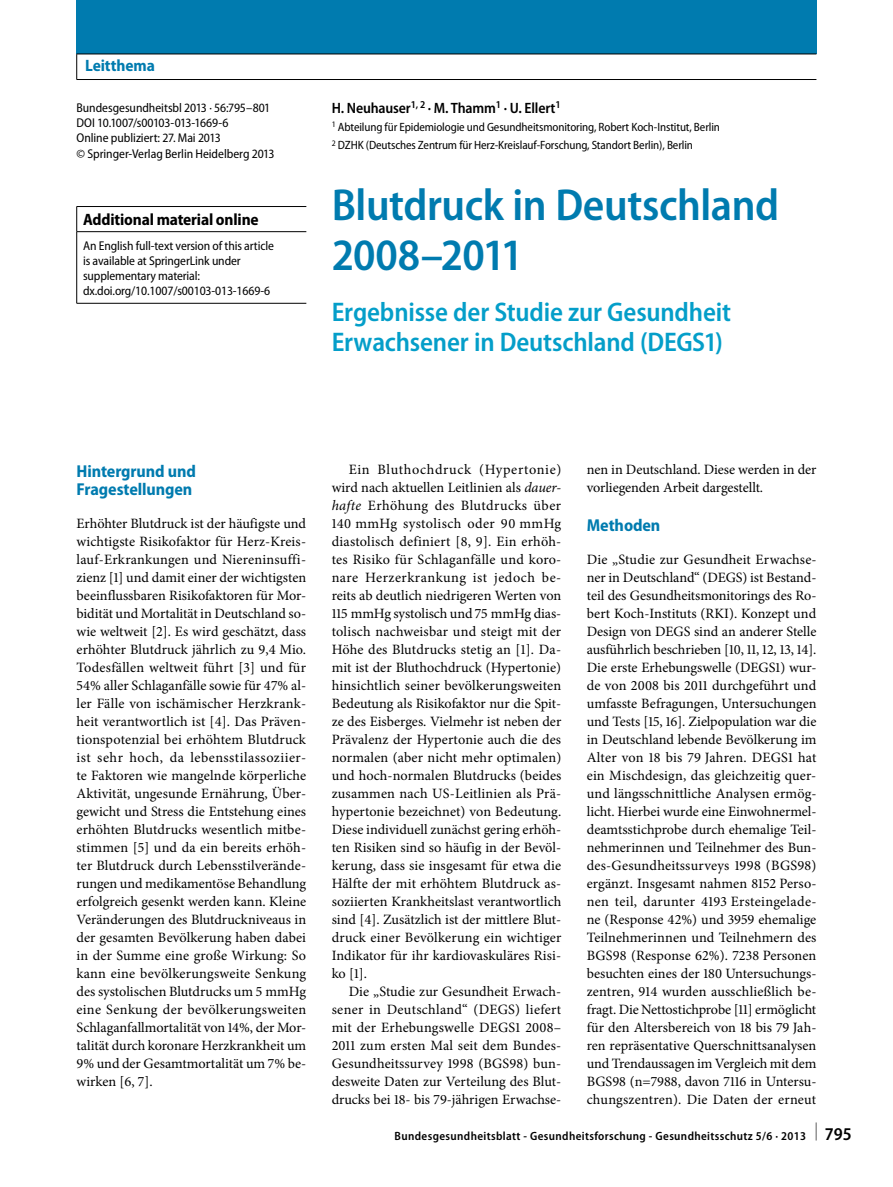
<style>
.page{position:relative;width:893px;height:1187px;background:#fff}
.page>*{position:absolute;margin:0;border:0;box-sizing:border-box;transform-origin:0 0}
._006_titel{font:600 semi-condensed 45px/49.5px "Myriad Pro";letter-spacing:-.01em;color:#007baf}
._007_untertitel{font:600 semi-condensed 27px/30px "Myriad Pro";letter-spacing:-.005em;color:#049ec9}
.t1{font:600 semi-condensed 18px "Myriad Pro";color:#000}
._012_u1{font:700 semi-condensed 17.25px/18px "Myriad Pro";letter-spacing:-.005em;color:#007baf}
._251c_infobox-Tab_ti{font:700 semi-condensed 16.5px "Myriad Pro";letter-spacing:-.01em;color:#000}
.t2{font:700 semi-condensed 16.5px "Myriad Pro";letter-spacing:-.005em;color:#007baf}
._004_autorenzeile{font:600 semi-condensed 15px "Myriad Pro";letter-spacing:-.01em;color:#000}
._010_fliesstext_ohne{font:14.25px/18px "Minion Pro";color:#000;text-align:justify}
._010_fliesstext_mit{font:14.25px/18px "Minion Pro";letter-spacing:-.005em;color:#000;text-align:justify}
._041_fussnote{font:semi-condensed 12.75px/15px "Myriad Pro";letter-spacing:-.01em;color:#000}
._002_quelle_doi{font:semi-condensed 12.75px "Myriad Pro";letter-spacing:-.005em;color:#000}
._002_quelle_doi-2{font:semi-condensed 12.75px "Myriad Pro";letter-spacing:-.025em;color:#000}
._005_adresse{font:semi-condensed 12px "Myriad Pro";letter-spacing:-.01em;color:#000}
.t3{font:600 semi-condensed 12px "Myriad Pro";letter-spacing:.03em;color:#000}
.s1{font-style:italic}
</style>
<div class="page">
<div style="left:77px;top:0;width:740px;height:54px;background:#007baf"></div>
<svg style="left:76px;top:206px;width:230px;height:97px"></svg>
<hr style="left:77px;top:231px;width:229px;height:1px;background:#000">
<hr style="left:76px;top:232px;width:1px;height:71px;background:#000">
<hr style="left:77px;top:303px;width:229px;height:1px;background:#000">
<hr style="left:77px;top:54px;width:739px;height:1px;background:#000">
<hr style="left:77px;top:79px;width:739px;height:1px;background:#000">
<svg style="left:76px;top:54px;width:1px;height:25px"></svg>
<p class="t2" style="left:85px;top:57px;width:71px">Leitthema</p>
<p class="_002_quelle_doi" style="left:77px;top:101px;width:195px">Bundesgesundheitsbl 2013 · 56:795–801</p>
<p class="_002_quelle_doi-2" style="left:77px;top:116px;width:154px">DOI 10.1007/s00103-013-1669-6</p>
<p class="_002_quelle_doi" style="left:77px;top:131px;width:146px">Online publiziert: 27. Mai 2013</p>
<p class="_002_quelle_doi" style="left:77px;top:146px;width:200px">© Springer-Verlag Berlin Heidelberg 2013</p>
<p class="_251c_infobox-Tab_ti" style="left:83px;top:210px;width:177px">Additional material online</p>
<p class="_041_fussnote" style="left:83px;top:238px;width:192px">An English full-text version of this article is available at SpringerLink under supplementary material: dx.doi.org/10.1007/s00103-013-1669-6</p>
<p class="_004_autorenzeile" style="left:332px;top:100px;width:230px">H. Neuhauser<sup>1,</sup> <sup>2</sup> · M. Thamm<sup>1</sup> · U. Ellert<sup>1</sup></p>
<p class="_005_adresse" style="left:332px;top:121px;width:390px"><sup>1</sup> Abteilung für Epidemiologie und Gesundheitsmonitoring, Robert Koch-Institut, Berlin</p>
<p class="_005_adresse" style="left:332px;top:139px;width:363px"><sup>2</sup> DZHK (Deutsches Zentrum für Herz-Kreislauf-Forschung, Standort Berlin), Berlin</p>
<p class="_006_titel" style="left:332px;top:181px;width:449px">Blutdruck in Deutschland<br>2008–2011</p>
<p class="_007_untertitel" style="left:332px;top:297px;width:401px">Ergebnisse der Studie zur Gesundheit<br>Erwachsener in Deutschland (DEGS1)</p>
<p class="_012_u1" style="left:77px;top:462px;width:121px">Hintergrund und<br>Fragestellungen</p>
<p class="_010_fliesstext_ohne" style="left:77px;top:514px;width:231px">Erhöhter Blutdruck ist der häufigste und wichtigste Risikofaktor für Herz-Kreis&shy;lauf-Erkrankungen und Niereninsuffi&shy;zienz [1] und damit einer der wichtigsten beeinflussbaren Risikofaktoren für Mor&shy;bidität und Mortalität in Deutschland so&shy;wie weltweit [2]. Es wird geschätzt, dass erhöhter Blutdruck jährlich zu 9,4 Mio.<br>Todesfällen weltweit führt [3] und für 54% aller Schlaganfälle sowie für 47% al&shy;ler Fälle von ischämischer Herzkrank&shy;heit verantwortlich ist [4]. Das Präven&shy;tionspotenzial bei erhöhtem Blutdruck ist sehr hoch, da lebensstilassoziier&shy;te Faktoren wie mangelnde körperliche Aktivität, ungesunde Ernährung, Über&shy;gewicht und Stress die Entstehung eines erhöhten Blutdrucks wesentlich mitbe&shy;stimmen [5] und da ein bereits erhöh&shy;ter Blutdruck durch Lebensstilverände&shy;rungen und medikamentöse Behandlung erfolgreich gesenkt werden kann. Kleine Veränderungen des Blutdruckniveaus in der gesamten Bevölkerung haben dabei in der Summe eine große Wirkung: So kann eine bevölkerungsweite Senkung des systolischen Blutdrucks um 5 mmHg eine Senkung der bevölkerungsweiten Schlaganfallmortalität von 14%, der Mor&shy;talität durch koronare Herzkrankheit um 9% und der Gesamtmortalität um 7% be&shy;wirken [6, 7].</p>
<p class="_010_fliesstext_mit" style="left:332px;top:460px;width:231px;text-indent:17px">Ein Bluthochdruck (Hypertonie) wird nach aktuellen Leitlinien als <span class="s1">dauer&shy;hafte</span> Erhöhung des Blutdrucks über 140 mmHg systolisch oder 90 mmHg diastolisch definiert [8, 9]. Ein erhöh&shy;tes Risiko für Schlaganfälle und koro&shy;nare Herzerkrankung ist jedoch be&shy;reits ab deutlich niedrigeren Werten von 115 mmHg systolisch und 75 mmHg dias&shy;tolisch nachweisbar und steigt mit der Höhe des Blutdrucks stetig an [1]. Da&shy;mit ist der Bluthochdruck (Hypertonie) hinsichtlich seiner bevölkerungsweiten Bedeutung als Risikofaktor nur die Spit&shy;ze des Eisberges. Vielmehr ist neben der Prävalenz der Hypertonie auch die des normalen (aber nicht mehr optimalen) und hoch-normalen Blutdrucks (beides zusammen nach US-Leitlinien als Prä&shy;hypertonie bezeichnet) von Bedeutung.<br>Diese individuell zunächst gering erhöh&shy;ten Risiken sind so häufig in der Bevöl&shy;kerung, dass sie insgesamt für etwa die Hälfte der mit erhöhtem Blutdruck as&shy;soziierten Krankheitslast verantwortlich sind [4]. Zusätzlich ist der mittlere Blut&shy;druck einer Bevölkerung ein wichtiger Indikator für ihr kardiovaskuläres Risi&shy;ko [1].</p>
<p class="_010_fliesstext_mit" style="left:332px;top:982px;width:231px;text-indent:17px">Die „Studie zur Gesundheit Erwach&shy;sener in Deutschland“ (DEGS) liefert mit der Erhebungswelle DEGS1 2008– 2011 zum ersten Mal seit dem Bundes-Gesundheitssurvey 1998 (BGS98) bun&shy;desweite Daten zur Verteilung des Blut&shy;drucks bei 18- bis 79-jährigen Erwachse-</p>
<p class="_010_fliesstext_mit" style="left:587px;top:460px;width:231px">nen in Deutschland. Diese werden in der vorliegenden Arbeit dargestellt.</p>
<p class="_012_u1" style="left:587px;top:516px;width:75px">Methoden</p>
<p class="_010_fliesstext_ohne" style="left:587px;top:550px;width:231px">Die „Studie zur Gesundheit Erwachse&shy;ner in Deutschland“ (DEGS) ist Bestand&shy;teil des Gesundheitsmonitorings des Ro&shy;bert Koch-Instituts (RKI). Konzept und Design von DEGS sind an anderer Stelle ausführlich beschrieben [10, 11, 12, 13, 14].<br>Die erste Erhebungswelle (DEGS1) wur&shy;de von 2008 bis 2011 durchgeführt und umfasste Befragungen, Untersuchungen und Tests [15, 16]. Zielpopulation war die in Deutschland lebende Bevölkerung im Alter von 18 bis 79 Jahren. DEGS1 hat ein Mischdesign, das gleichzeitig quer&shy;und längsschnittliche Analysen ermög&shy;licht. Hierbei wurde eine Einwohnermel&shy;deamtsstichprobe durch ehemalige Teil&shy;nehmerinnen und Teilnehmer des Bun&shy;des-Gesundheitssurveys 1998 (BGS98) ergänzt. Insgesamt nahmen 8152 Perso&shy;nen teil, darunter 4193 Ersteingelade&shy;ne (Response 42%) und 3959 ehemalige Teilnehmerinnen und Teilnehmern des BGS98 (Response 62%). 7238 Personen besuchten eines der 180 Untersuchungs&shy;zentren, 914 wurden ausschließlich be&shy;fragt. Die Nettostichprobe [11] ermöglicht für den Altersbereich von 18 bis 79 Jah&shy;ren repräsentative Querschnittsanalysen und Trendaussagen im Vergleich mit dem BGS98 (n=7988, davon 7116 in Untersu&shy;chungszentren). Die Daten der erneut</p>
<p class="t3" style="left:395px;top:1129px;width:424px">Bundesgesundheitsblatt - Gesundheitsforschung - Gesundheitsschutz 5/6 · 2013 <sup>|</sup></p>
<p class="t1" style="left:825px;top:1123px;width:28px">795</p>
</div>
